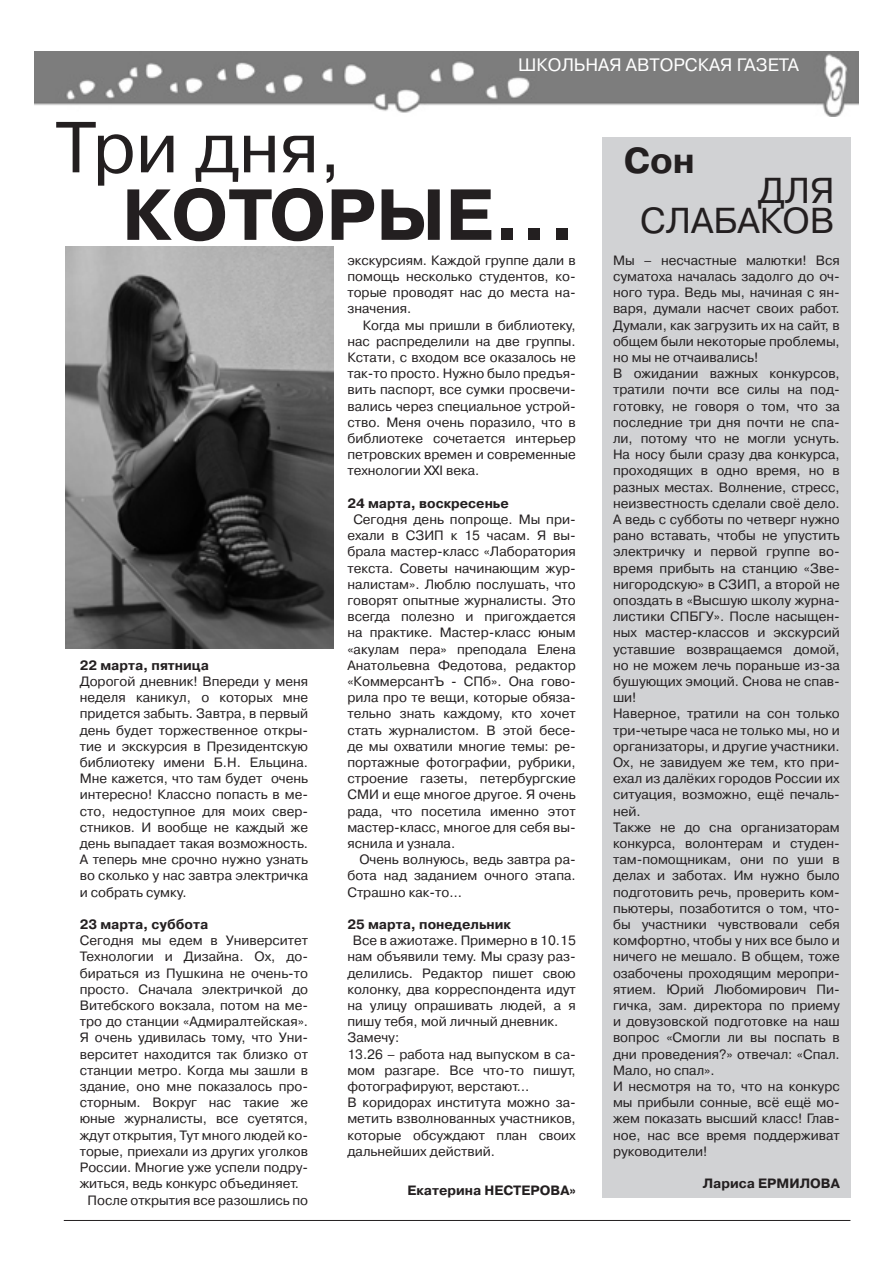
<style>
.page{position:relative;width:893px;height:1263px;background:#fff}
.page>*{position:absolute;margin:0;border:0;box-sizing:border-box;transform-origin:0 0}
.t1{font:700 72px "Pragmatica C";color:#231f20}
.t2{font:72px "Pragmatica C";color:#231f20}
.t3{font:36px "Pragmatica C";color:#231f20}
.t4{font:700 36px "Pragmatica C";color:#231f20}
.Заголовки_текстов_Re{font:18px "Pragmatica C";color:#fff}
.t5{font:13.5px/16.2px "Pragmatica C";color:#231f20;text-align:justify}
.автор{font:700 13.5px "Pragmatica C";color:#231f20}
</style>
<div class="page">
<hr style="left:64px;top:1220px;width:786px;height:1px;background:#231f20">
<img style="left:34px;top:51px;width:770px;height:62px">
<img style="left:804px;top:51px;width:55px;height:65px">
<img style="left:66px;top:247px;width:267px;height:401px">
<div style="left:602px;top:138px;width:248px;height:1060px;background:#d1d2d4"></div>
<p class="Заголовки_текстов_Re" style="left:518px;top:55px;width:282px">ШКОЛЬНАЯ АВТОРСКАЯ ГАЗЕТА</p>
<p class="t2" style="left:55px;top:108px;width:288px">Три дня,</p>
<p class="t1" style="left:122px;top:177px;width:455px">КОТОРЫЕ...</p>
<p class="автор" style="left:80px;top:658px;width:131px">22 марта, пятница</p>
<p class="t5" style="left:80px;top:673px;width:230px">Дорогой дневник! Впереди у меня неделя каникул, о которых мне придется забыть. Завтра, в первый день будет торжественное откры&shy;тие и экскурсия в Президентскую библиотеку имени Б.Н. Ельцина.<br>Мне кажется, что там будет очень интересно! Классно попасть в ме&shy;сто, недоступное для моих свер&shy;стников. И вообще не каждый же день выпадает такая возможность.<br>А теперь мне срочно нужно узнать во сколько у нас завтра электричка и собрать сумку.</p>
<p class="автор" style="left:80px;top:917px;width:130px">23 марта, суббота</p>
<p class="t5" style="left:80px;top:932px;width:230px">Сегодня мы едем в Университет Технологии и Дизайна. Ох, до&shy;бираться из Пушкина не очень-то просто. Сначала электричкой до Витебского вокзала, потом на ме&shy;тро до станции «Адмиралтейская».<br>Я очень удивилась тому, что Уни&shy;верситет находится так близко от станции метро. Когда мы зашли в здание, оно мне показалось про&shy;сторным. Вокруг нас такие же юные журналисты, все суетятся, ждут открытия, Тут много людей ко&shy;торые, приехали из других уголков России. Многие уже успели подру&shy;житься, ведь конкурс объединяет.</p>
<p class="t5" style="left:88px;top:1192px;width:222px">После открытия все разошлись по</p>
<p class="t5" style="left:347px;top:252px;width:230px">экскурсиям. Каждой группе дали в помощь несколько студентов, ко&shy;торые проводят нас до места на&shy;значения.</p>
<p class="t5" style="left:347px;top:317px;width:230px;text-indent:15px">Когда мы пришли в библиотеку, нас распределили на две группы.<br>Кстати, с входом все оказалось не так-то просто. Нужно было предъя&shy;вить паспорт, все сумки просвечи&shy;вались через специальное устрой&shy;ство. Меня очень поразило, что в библиотеке сочетается интерьер петровских времен и современные технологии XXI века.</p>
<p class="автор" style="left:347px;top:496px;width:163px">24 марта, воскресенье</p>
<p class="t5" style="left:347px;top:511px;width:230px;text-indent:6px">Сегодня день попроще. Мы при&shy;ехали в СЗИП к 15 часам. Я вы&shy;брала мастер-класс «Лаборатория текста. Советы начинающим жур&shy;налистам». Люблю послушать, что говорят опытные журналисты. Это всегда полезно и пригождается на практике. Мастер-класс юным «акулам пера» преподала Елена Анатольевна Федотова, редактор «КоммерсантЪ - СПб». Она гово&shy;рила про те вещи, которые обяза&shy;тельно знать каждому, кто хочет стать журналистом. В этой бесе&shy;де мы охватили многие темы: ре&shy;портажные фотографии, рубрики, строение газеты, петербургские СМИ и еще многое другое. Я очень рада, что посетила именно этот мастер-класс, многое для себя вы&shy;яснила и узнала.</p>
<p class="t5" style="left:347px;top:851px;width:230px;text-indent:12px">Очень волнуюсь, ведь завтра ра&shy;бота над заданием очного этапа.<br>Страшно как-то…</p>
<p class="автор" style="left:347px;top:917px;width:165px">25 марта, понедельник</p>
<p class="t5" style="left:347px;top:932px;width:230px;text-indent:5px">Все в ажиотаже. Примерно в 10.15 нам объявили тему. Мы сразу раз&shy;делились. Редактор пишет свою колонку, два корреспондента идут на улицу опрашивать людей, а я пишу тебя, мой личный дневник.</p>
<p class="t5" style="left:347px;top:1030px;width:53px">Замечу:</p>
<p class="t5" style="left:347px;top:1046px;width:230px">13.26 – работа над выпуском в са&shy;мом разгаре. Все что-то пишут, фотографируют, верстают…</p>
<p class="t5" style="left:347px;top:1094px;width:230px">В коридорах института можно за&shy;метить взволнованных участников, которые обсуждают план своих дальнейших действий.</p>
<p class="автор" style="left:408px;top:1183px;width:170px">Екатерина НЕСТЕРОВА»</p>
<p class="t4" style="left:624px;top:141px;width:73px">Сон</p>
<p class="t3" style="left:758px;top:170px;width:78px">ДЛЯ</p>
<p class="t3" style="left:640px;top:200px;width:196px">СЛАБАКОВ</p>
<p class="t5" style="left:613px;top:252px;width:228px">Мы – несчастные малютки! Вся суматоха началась задолго до оч&shy;ного тура. Ведь мы, начиная с ян&shy;варя, думали насчет своих работ.<br>Думали, как загрузить их на сайт, в общем были некоторые проблемы, но мы не отчаивались!</p>
<p class="t5" style="left:613px;top:365px;width:228px">В ожидании важных конкурсов, тратили почти все силы на под&shy;готовку, не говоря о том, что за последние три дня почти не спа&shy;ли, потому что не могли уснуть.<br>На носу были сразу два конкурса, проходящих в одно время, но в разных местах. Волнение, стресс, неизвестность сделали своё дело.<br>А ведь с субботы по четверг нужно рано вставать, чтобы не упустить электричку и первой группе во&shy;время прибыть на станцию «Зве&shy;нигородскую» в СЗИП, а второй не опоздать в «Высшую школу журна&shy;листики СПБГУ». После насыщен&shy;ных мастер-классов и экскурсий уставшие возвращаемся домой, но не можем лечь пораньше из-за бушующих эмоций. Снова не спав&shy;ши!</p>
<p class="t5" style="left:613px;top:706px;width:228px">Наверное, тратили на сон только три-четыре часа не только мы, но и организаторы, и другие участники.<br>Ох, не завидуем же тем, кто при&shy;ехал из далёких городов России их ситуация, возможно, ещё печаль&shy;ней.</p>
<p class="t5" style="left:613px;top:819px;width:228px">Также не до сна организаторам конкурса, волонтерам и студен&shy;там-помощникам, они по уши в делах и заботах. Им нужно было подготовить речь, проверить ком&shy;пьютеры, позаботится о том, что&shy;бы участники чувствовали себя комфортно, чтобы у них все было и ничего не мешало. В общем, тоже озабочены проходящим меропри&shy;ятием. Юрий Любомирович Пи&shy;гичка, зам. директора по приему и довузовской подготовке на наш вопрос «Смогли ли вы поспать в дни проведения?» отвечал: «Спал.<br>Мало, но спал».</p>
<p class="t5" style="left:613px;top:1078px;width:228px">И несмотря на то, что на конкурс мы прибыли сонные, всё ещё мо&shy;жем показать высший класс! Глав&shy;ное, нас все время поддерживат руководители!</p>
<p class="автор" style="left:703px;top:1176px;width:139px">Лариса ЕРМИЛОВА</p>
</div>
